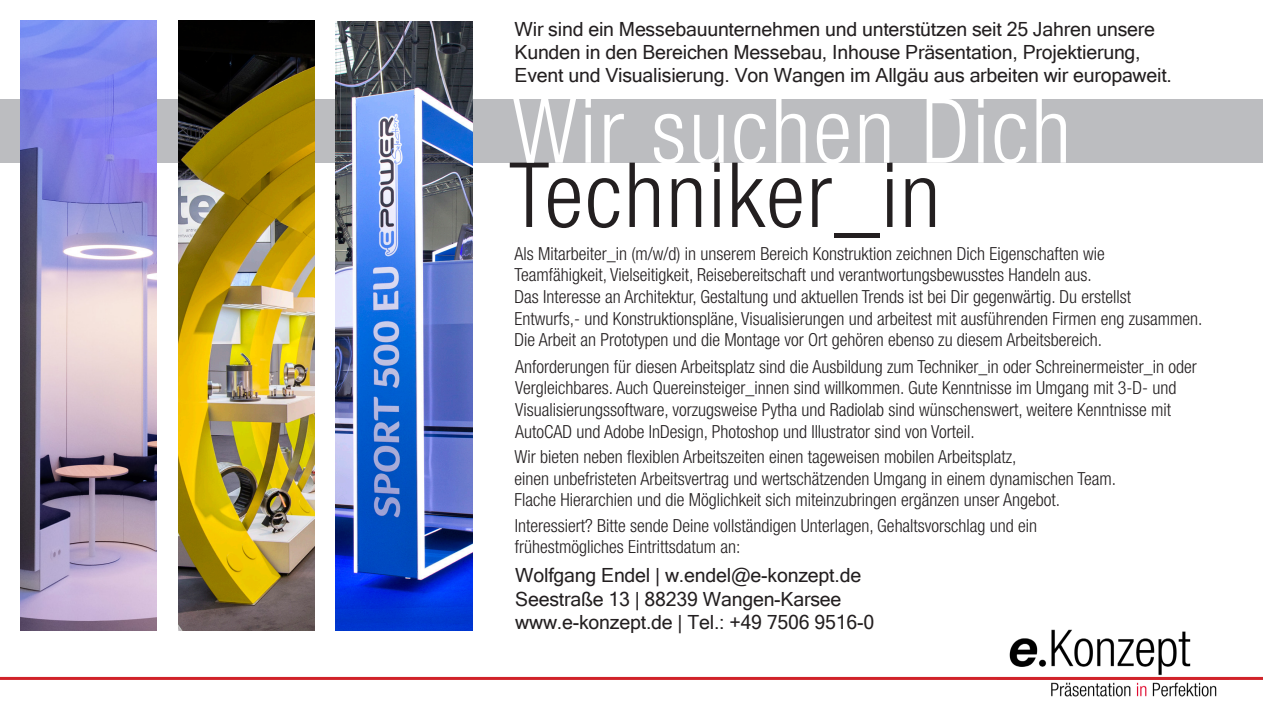
<style>
.page{position:relative;width:1263px;height:711px;background:#fff}
.page>*{position:absolute;margin:0;border:0;box-sizing:border-box;transform-origin:0 0}
.t1{font:300 condensed 90px "Helvetica Neue LT Std";letter-spacing:.03em;color:#fff}
.t2{font:300 condensed 90px "Helvetica Neue LT Std";letter-spacing:.025em;color:#231f20}
.t3{font:19.5px/23.4px "Microsoft Sans Serif";letter-spacing:-.01em;color:#231f20}
.t4{font:300 condensed 18px/21.6px "Helvetica Neue LT Std";color:#231f20}
</style>
<div class="page">
<div style="left:0;top:99px;width:1263px;height:63px;background:#bcbdc0"></div>
<img style="left:21px;top:21px;width:136px;height:608px">
<img style="left:336px;top:21px;width:136px;height:608px">
<img style="left:179px;top:21px;width:136px;height:608px">
<img style="left:984px;top:629px;width:258px;height:68px">
<hr style="left:0;top:676px;width:1263px;height:3px;background:#d1232a">
<p class="t3" style="left:514px;top:16px;width:659px">Wir sind ein Messebauunternehmen und unterstützen seit 25 Jahren unsere<br>Kunden in den Bereichen Messebau, Inhouse Präsentation, Projektierung,<br>Event und Visualisierung. Von Wangen im Allgäu aus arbeiten wir europaweit.</p>
<h1 class="t1" style="left:512px;top:79px;width:560px">Wir suchen Dich</h1>
<h1 class="t2" style="left:509px;top:143px;width:433px">Techniker_in</h1>
<p class="t4" style="left:514px;top:242px;width:689px">Als Mitarbeiter_in (m/w/d) in unserem Bereich Konstruktion zeichnen Dich Eigenschaften wie<br>Teamfähigkeit, Vielseitigkeit, Reisebereitschaft und verantwortungsbewusstes Handeln aus.<br>Das Interesse an Architektur, Gestaltung und aktuellen Trends ist bei Dir gegenwärtig. Du erstellst<br>Entwurfs,- und Konstruktionspläne, Visualisierungen und arbeitest mit ausführenden Firmen eng zusammen.<br>Die Arbeit an Prototypen und die Montage vor Ort gehören ebenso zu diesem Arbeitsbereich.</p>
<p class="t4" style="left:515px;top:355px;width:683px">Anforderungen für diesen Arbeitsplatz sind die Ausbildung zum Techniker_in oder Schreinermeister_in oder Vergleichbares. Auch Quereinsteiger_innen sind willkommen. Gute Kenntnisse im Umgang mit 3-D- und Visualisierungssoftware, vorzugsweise Pytha und Radiolab sind wünschenswert, weitere Kenntnisse mit AutoCAD und Adobe InDesign, Photoshop und Illustrator sind von Vorteil.</p>
<p class="t4" style="left:514px;top:445px;width:603px">Wir bieten neben flexiblen Arbeitszeiten einen tageweisen mobilen Arbeitsplatz,<br>einen unbefristeten Arbeitsvertrag und wertschätzenden Umgang in einem dynamischen Team.<br>Flache Hierarchien und die Möglichkeit sich miteinzubringen ergänzen unser Angebot.</p>
<p class="t4" style="left:515px;top:514px;width:524px">Interessiert? Bitte sende Deine vollständigen Unterlagen, Gehaltsvorschlag und ein frühestmögliches Eintrittsdatum an:</p>
<p class="t3" style="left:515px;top:562px;width:360px">Wolfgang Endel | w.endel@e-konzept.de<br>Seestraße 13 | 88239 Wangen-Karsee www.e-konzept.de | Tel.: +49 7506 9516-0</p>
</div>
